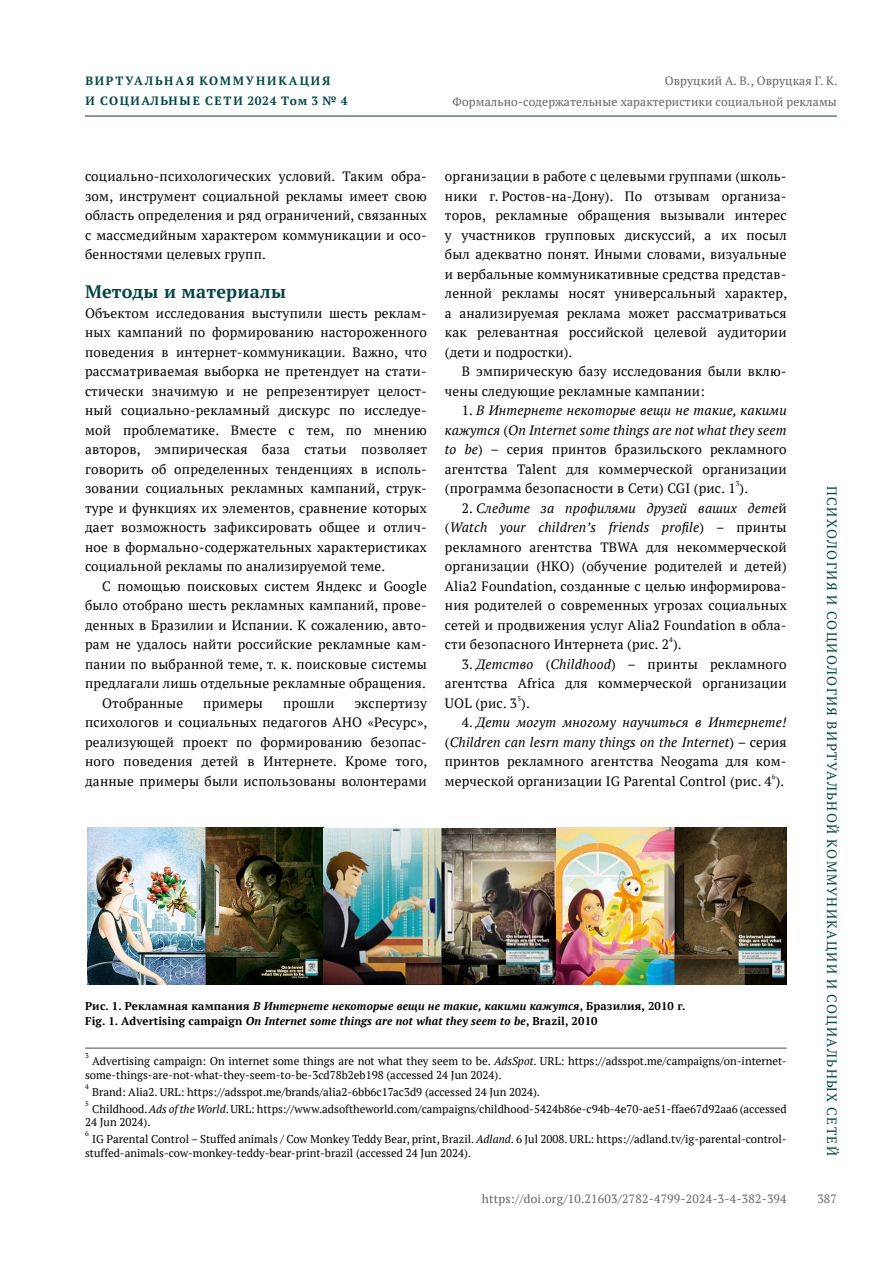
<style>
.page{position:relative;width:893px;height:1263px;background:#fff}
.page>*{position:absolute;margin:0;border:0;box-sizing:border-box;transform-origin:0 0}
.t1{font:700 18px "PT Serif";letter-spacing:.015em;color:#004644}
.t2{font:13.5px/19.5px "PT Serif";letter-spacing:.015em;color:#000;text-align:justify}
.t3{font:13.5px "PT Serif";letter-spacing:.11em;color:#004644}
.t4{font:12px/20.5px "PT Serif";letter-spacing:.01em;color:#646363;text-align:right}
.t5{font:700 12px/19.5px "PT Serif";letter-spacing:.15em;color:#004644}
.t6{font:11.25px/13.5px "PT Serif";color:#000}
.t7{font:italic 700 11.25px/15px "PT Serif";letter-spacing:.015em;color:#000}
.t8{font:7.05px "PT Serif";color:#000}
.s1{font-style:italic}
.s2{font-style:normal}
</style>
<div class="page">
<hr style="left:85px;top:116px;width:752px;height:1px;background:#0f3f28">
<hr style="left:85px;top:1047px;width:702px;height:2px;background:#646363">
<img style="left:87px;top:828px;width:700px;height:157px">
<p class="t5" style="left:86px;top:71px;width:263px">ВИРТУАЛЬНАЯ КОММУНИКАЦИЯ<br>И СОЦИАЛЬНЫЕ СЕТИ 2024 Том 3 № 4</p>
<p class="t4" style="left:453px;top:70px;width:386px">Овруцкий А. В., Овруцкая Г. К.<br>Формально-содержательные характеристики социальной рекламы</p>
<p class="t2" style="left:85px;top:166px;width:343px">социально- психологических условий. Таким обра&shy;зом, инструмент социальной рекламы имеет свою область определения и ряд ограничений, связанных с массмедийным характером коммуникации и осо&shy;бенностями целевых групп.</p>
<h1 class="t1" style="left:85px;top:280px;width:202px">Методы и материалы</h1>
<p class="t2" style="left:85px;top:303px;width:344px;text-align:left">Объектом исследования выступили шесть реклам&shy;ных кампаний по формированию настороженного поведения в интернет-коммуникации. Важно, что рассматриваемая выборка не претендует на стати&shy;стически значимую и не репрезентирует целост&shy;ный социально-рекламный дискурс по исследуе&shy;мой проблематике. Вместе с тем, по мнению авторов, эмпирическая база статьи позволяет говорить об определенных тенденциях в исполь&shy;зовании социальных рекламных кампаний, струк&shy;туре и функциях их элементов, сравнение которых дает возможность зафиксировать общее и отлич&shy;ное в формально- содержательных характеристиках социальной рекламы по анализируемой теме.</p>
<p class="t2" style="left:102px;top:576px;width:326px">С помощью поисковых систем Яндекс и Google</p>
<p class="t2" style="left:85px;top:596px;width:343px">было отобрано шесть рекламных кампаний, прове-</p>
<p class="t2" style="left:85px;top:615px;width:343px">денных в Бразилии и Испании. К сожалению, авто-</p>
<p class="t2" style="left:85px;top:635px;width:343px">рам не удалось найти российские рекламные кам-</p>
<p class="t2" style="left:85px;top:654px;width:343px">пании по выбранной теме, т. к. поисковые системы</p>
<p class="t2" style="left:85px;top:674px;width:342px">предлагали лишь отдельные рекламные обращения.</p>
<p class="t2" style="left:102px;top:693px;width:83px">Отобранные</p>
<p class="t2" style="left:203px;top:693px;width:61px">примеры</p>
<p class="t2" style="left:283px;top:693px;width:53px">прошли</p>
<p class="t2" style="left:85px;top:693px;width:344px;text-indent:269px">экспертизу психо логов и социальных педагогов АНО «Ресурс», реализующей проект по формированию безопас&shy;ного поведения детей в Интернете. Кроме того, данные примеры были использованы волонтерами</p>
<p class="t2" style="left:445px;top:166px;width:344px">организации в работе с целевыми группами (школь&shy;ники г. Ростов-на-Дону). По отзывам организа&shy;торов, рекламные обращения вызывали интерес у участников групповых дискуссий, а их посыл был адекватно понят. Иными словами, визуальные и вербальные коммуникативные средства представ&shy;ленной рекламы носят универсальный характер, а анализируемая реклама может рассматриваться как релевантная российской целевой аудитории (дети и подростки).</p>
<p class="t2" style="left:445px;top:362px;width:343px;text-indent:17px">В эмпирическую базу исследования были вклю&shy;чены следующие рекламные кампании:</p>
<p class="t2" style="left:445px;top:401px;width:343px;text-indent:17px">1. <span class="s1">В Интернете некоторые вещи не такие, какими кажутся</span> (<span class="s1">On Internet some things are not what they seem to be</span>) – cерия принтов бразильского рекламного агентства Talent для коммерческой организации (программа безопасности в Сети) CGI (рис. 1 ).</p>
<p class="t8" style="left:736px;top:479px;width:5px">3</p>
<p class="t2" style="left:445px;top:498px;width:343px;text-indent:17px">2. <span class="s1">Следите за профилями друзей ваших дете</span>й (<span class="s1">Watch your children’s friends profile</span>) – принты рекламного агентства TBWA для некоммерческой организации (НКО) (обучение родителей и детей)<br>Alia2 Foundation, созданные с целью информирова&shy;ния родителей о современных угрозах социальных сетей и продвижения услуг Alia2 Foundation в обла&shy;сти безопасного Интернета (рис. 2 ).</p>
<p class="t8" style="left:669px;top:635px;width:5px">4</p>
<p class="t2" style="left:445px;top:654px;width:343px;text-indent:17px">3. <span class="s1">Детство</span> (<span class="s1">Childhood</span>) – принты рекламного агентства Africa для коммерческой организации UOL (рис. 3 ).</p>
<p class="t8" style="left:517px;top:694px;width:5px">5</p>
<p class="t2" style="left:445px;top:713px;width:343px;text-indent:17px">4. <span class="s1">Дети могут многому научиться в Интернете! </span>(<span class="s1">Children can lesrn many things on the Internet</span>) – серия принтов рекламного агентства Neogama для ком&shy;мерческой организации IG Parental Control (рис. 4 ).</p>
<p class="t8" style="left:772px;top:772px;width:5px">6</p>
<p class="t7" style="left:85px;top:999px;width:602px"><span class="s2">Рис. 1. Рекламная кампания</span> В Интернете некоторые вещи не такие, какими кажутся<span class="s2">, Бразилия, 2010 г.<br>Fig. 1. Advertising campaign</span> On Internet some things are not what they seem to be<span class="s2">, Brazil, 2010</span></p>
<p class="t8" style="left:85px;top:1051px;width:5px">3</p>
<p class="t6" style="left:85px;top:1054px;width:703px;text-indent:7px">Advertising campaign: On internet some things are not what they seem to be. <span class="s1">AdsSpot</span>. URL: https://adsspot.me/campaigns/on-internet&shy;some-things-are-not-what-they-seem-to-be-3cd78b2eb198 (accessed 24 Jun 2024).</p>
<p class="t8" style="left:85px;top:1081px;width:5px">4</p>
<p class="t6" style="left:92px;top:1085px;width:449px">Brand: Alia2. URL: https://adsspot.me/brands/alia2-6bb6c17ac3d9 (accessed 24 Jun 2024).</p>
<p class="t8" style="left:85px;top:1098px;width:5px">5</p>
<p class="t6" style="left:85px;top:1102px;width:703px;text-indent:7px">Childhood. <span class="s1">Ads of the World</span>. URL: https://www.adsoftheworld.com/campaigns/childhood-5424b86e-c94b-4e70-ae51-ffae67d92aa6 (accessed<br>24 Jun 2024).</p>
<p class="t8" style="left:85px;top:1129px;width:5px">6</p>
<p class="t6" style="left:85px;top:1132px;width:703px;text-indent:7px">IG Parental Control – Stuffed animals / Cow Monkey Teddy Bear, print, Brazil. <span class="s1">Adland</span>. 6 Jul 2008. URL: https://adland.tv/ig-parental-control&shy;stuffed-animals-cow-monkey-teddy-bear-print-brazil (accessed 24 Jun 2024).</p>
<p class="t4" style="left:482px;top:1189px;width:306px">https://doi.org/10.21603/2782-4799-2024-3-4-382-394</p>
<p class="t3" style="left:841px;top:486px;width:671px;rotate:90deg">ПСИХОЛОГИЯ И СОЦИОЛОГИЯ ВИРТУАЛЬНОЙ КОММУНИКАЦИИ И СОЦИАЛЬНЫХ СЕТЕЙ</p>
<p class="t4" style="left:817px;top:1189px;width:21px">387</p>
</div>
